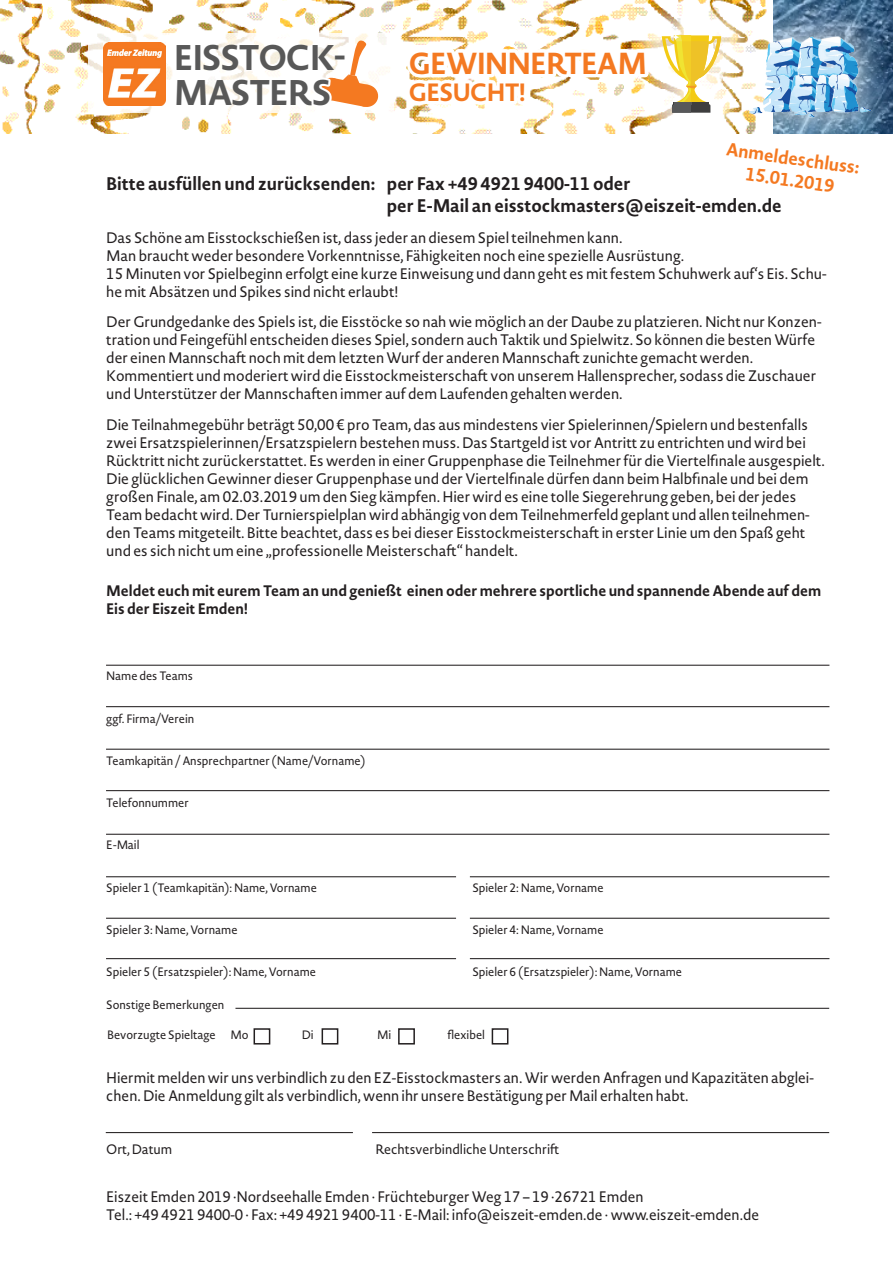
<style>
.page{position:relative;width:893px;height:1263px;background:#fff}
.page>*{position:absolute;margin:0;border:0;box-sizing:border-box;transform-origin:0 0}
.t1{font:700 35.1px/35.4px "Novel Sans Pro";letter-spacing:-.04em;color:#585858;scale:.96 1}
.t2{font:700 30px "Novel Sans Pro";letter-spacing:-.04em;color:#f47921;scale:.96 1}
.t3{font:700 24.6px "Novel Sans Pro";letter-spacing:-.04em;color:#f47921;scale:.96 1}
.t4{font:700 18px/21.6px "Novel Sans Pro";color:#231f20;scale:.96 1}
.t5{font:700 18px/21.6px "Novel Sans Pro";color:#f47921;text-align:center;scale:.96 1}
.t6{font:15px/18px "Novel Sans Pro";color:#231f20;scale:.96 1}
.t7{font:15px/18px "Novel Sans Pro";color:#231f20;scale:.95 1}
.t8{font:700 15px/18px "Novel Sans Pro";color:#231f20;scale:.96 1}
.t9{font:13.5px "Novel Sans Pro";color:#231f20;scale:.95 1}
.t10{font:12px "Novel Sans Pro";color:#231f20;scale:.95 1}
</style>
<div class="page">
<img style="left:0;top:0;width:624px;height:133px">
<hr style="left:106px;top:1132px;width:246px;height:1px;background:#231f20">
<hr style="left:373px;top:1132px;width:456px;height:1px;background:#231f20">
<hr style="left:236px;top:1008px;width:593px;height:1px;background:#231f20">
<hr style="left:107px;top:665px;width:722px;height:1px;background:#231f20">
<hr style="left:107px;top:706px;width:722px;height:1px;background:#231f20">
<hr style="left:107px;top:749px;width:722px;height:1px;background:#231f20">
<hr style="left:107px;top:790px;width:722px;height:1px;background:#231f20">
<hr style="left:107px;top:834px;width:722px;height:1px;background:#231f20">
<hr style="left:107px;top:876px;width:348px;height:1px;background:#231f20">
<hr style="left:470px;top:876px;width:359px;height:1px;background:#231f20">
<hr style="left:107px;top:918px;width:348px;height:1px;background:#231f20">
<hr style="left:470px;top:918px;width:359px;height:1px;background:#231f20">
<hr style="left:107px;top:958px;width:348px;height:1px;background:#231f20">
<hr style="left:470px;top:958px;width:359px;height:1px;background:#231f20">
<div style="left:624px;top:0;width:136px;height:152px;background:#fff;opacity:.75"></div>
<svg style="left:662px;top:35px;width:50px;height:78px"></svg>
<hr style="left:674px;top:102px;width:17px;height:3px;background:#57585a">
<svg style="left:671px;top:34px;width:9px;height:7px"></svg>
<svg style="left:402px;top:8px;width:250px;height:103px"></svg>
<div style="left:88px;top:34px;width:305px;height:79px;background:#fff"></div>
<img style="left:104px;top:43px;width:62px;height:62px">
<svg style="left:309px;top:40px;width:70px;height:67px"></svg>
<div style="left:712px;top:0;width:181px;height:155px;background:#fff;opacity:.75"></div>
<img style="left:746px;top:34px;width:126px;height:84px">
<div style="left:492px;top:1028px;width:16px;height:16px;border:2px solid #231f20"></div>
<div style="left:398px;top:1028px;width:17px;height:16px;border:2px solid #231f20"></div>
<div style="left:322px;top:1028px;width:16px;height:16px;border:2px solid #231f20"></div>
<div style="left:254px;top:1028px;width:16px;height:16px;border:2px solid #231f20"></div>
<h1 class="t1" style="left:174px;top:39px;width:180px">EISSTOCK-<br>MASTERS</h1>
<h2 class="t2" style="left:409px;top:41px;width:250px">GEWINNERTEAM</h2>
<h3 class="t3" style="left:409px;top:74px;width:123px">GESUCHT!</h3>
<p class="t5" style="left:728px;top:138px;width:142px;rotate:8deg">Anmeldeschluss:<br>15.01.2019</p>
<p class="t4" style="left:387px;top:173px;width:413px;text-indent:-281px">Bitte ausfüllen und zurücksenden: per Fax +49 4921 9400-11 oder<br>per E-Mail an eisstockmasters@eiszeit-emden.de</p>
<p class="t6" style="left:106px;top:228px;width:752px">Das Schöne am Eisstockschießen ist, dass jeder an diesem Spiel teilnehmen kann.<br>Man braucht weder besondere Vorkenntnisse, Fähigkeiten noch eine spezielle Ausrüstung.<br>15 Minuten vor Spielbeginn erfolgt eine kurze Einweisung und dann geht es mit festem Schuhwerk auf‘s Eis. Schu&shy;he mit Absätzen und Spikes sind nicht erlaubt!</p>
<p class="t6" style="left:106px;top:313px;width:746px">Der Grundgedanke des Spiels ist, die Eisstöcke so nah wie möglich an der Daube zu platzieren. Nicht nur Konzen&shy;tration und Feingefühl entscheiden dieses Spiel, sondern auch Taktik und Spielwitz. So können die besten Würfe der einen Mannschaft noch mit dem letzten Wurf der anderen Mannschaft zunichte gemacht werden.<br>Kommentiert und moderiert wird die Eisstockmeisterschaft von unserem Hallensprecher, sodass die Zuschauer und Unterstützer der Mannschaften immer auf dem Laufenden gehalten werden.</p>
<p class="t6" style="left:106px;top:416px;width:750px">Die Teilnahmegebühr beträgt 50,00 € pro Team, das aus mindestens vier Spielerinnen/Spielern und bestenfalls zwei Ersatzspielerinnen/Ersatzspielern bestehen muss. Das Startgeld ist vor Antritt zu entrichten und wird bei Rücktritt nicht zurückerstattet. Es werden in einer Gruppenphase die Teilnehmer für die Viertelfinale ausgespielt.<br>Die glücklichen Gewinner dieser Gruppenphase und der Viertelfinale dürfen dann beim Halbfinale und bei dem großen Finale, am 02.03.2019 um den Sieg kämpfen. Hier wird es eine tolle Siegerehrung geben, bei der jedes Team bedacht wird. Der Turnierspielplan wird abhängig von dem Teilnehmerfeld geplant und allen teilnehmen&shy;den Teams mitgeteilt. Bitte beachtet, dass es bei dieser Eisstockmeisterschaft in erster Linie um den Spaß geht und es sich nicht um eine „professionelle Meisterschaft“ handelt.</p>
<p class="t8" style="left:106px;top:581px;width:746px">Meldet euch mit eurem Team an und genießt einen oder mehrere sportliche und spannende Abende auf dem<br>Eis der Eiszeit Emden!</p>
<p class="t10" style="left:106px;top:667px;width:93px">Name des Teams</p>
<p class="t10" style="left:106px;top:710px;width:94px">ggf. Firma/Verein</p>
<p class="t10" style="left:106px;top:752px;width:275px">Teamkapitän / Ansprechpartner (Name/Vorname)</p>
<p class="t10" style="left:106px;top:794px;width:88px">Telefonnummer</p>
<p class="t10" style="left:106px;top:836px;width:37px">E-Mail</p>
<p class="t10" style="left:106px;top:879px;width:223px">Spieler 1 (Teamkapitän): Name, Vorname</p>
<p class="t10" style="left:472px;top:879px;width:140px">Spieler 2: Name, Vorname</p>
<p class="t10" style="left:106px;top:921px;width:140px">Spieler 3: Name, Vorname</p>
<p class="t10" style="left:472px;top:921px;width:140px">Spieler 4: Name, Vorname</p>
<p class="t10" style="left:106px;top:963px;width:222px">Spieler 5 (Ersatzspieler): Name, Vorname</p>
<p class="t10" style="left:472px;top:963px;width:222px">Spieler 6 (Ersatzspieler): Name, Vorname</p>
<p class="t10" style="left:106px;top:996px;width:126px">Sonstige Bemerkungen</p>
<p class="t10" style="left:107px;top:1026px;width:151px">Bevorzugte Spieltage Mo</p>
<p class="t10" style="left:302px;top:1026px;width:14px">Di</p>
<p class="t10" style="left:377px;top:1026px;width:16px">Mi</p>
<p class="t10" style="left:448px;top:1026px;width:41px">flexibel</p>
<p class="t7" style="left:106px;top:1068px;width:746px">Hiermit melden wir uns verbindlich zu den EZ-Eisstockmasters an. Wir werden Anfragen und Kapazitäten abglei&shy;chen. Die Anmeldung gilt als verbindlich, wenn ihr unsere Bestätigung per Mail erhalten habt.</p>
<p class="t9" style="left:106px;top:1139px;width:71px">Ort, Datum</p>
<p class="t9" style="left:375px;top:1139px;width:195px">Rechtsverbindliche Unterschrift</p>
<p class="t7" style="left:106px;top:1188px;width:689px">Eiszeit Emden 2019 ·Nordseehalle Emden · Früchteburger Weg 17 – 19 ·26721 Emden<br>Tel.: +49 4921 9400-0 · Fax: +49 4921 9400-11 · E-Mail: info@eiszeit-emden.de · www.eiszeit-emden.de</p>
</div>
